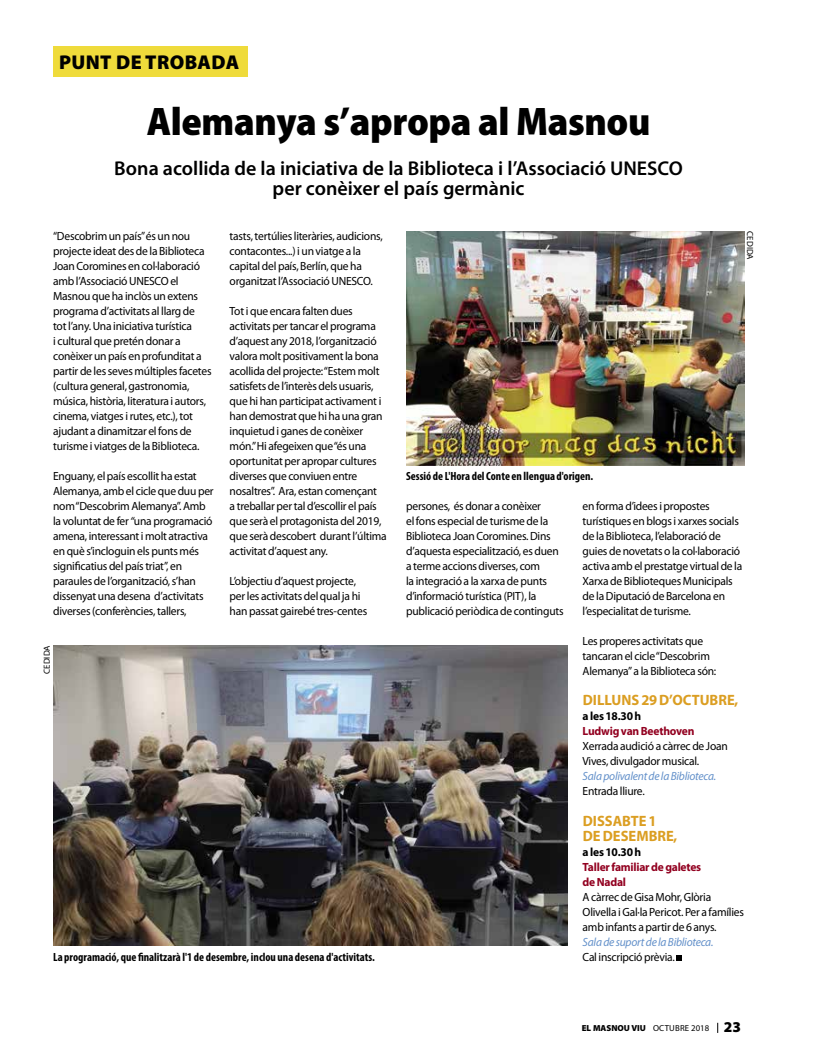
<style>
.page{position:relative;width:815px;height:1053px;background:#fff}
.page>*{position:absolute;margin:0;border:0;box-sizing:border-box;transform-origin:0 0}
.t1{font:900 semi-condensed 40px "Myriad Pro";letter-spacing:-.01em;color:#000}
.t2{font:600 20px/20.4px "Myriad Pro";color:#000;text-align:center}
.t3{font:900 20px "Myriad Pro";letter-spacing:.02em;color:#000}
.t4{font:700 15px/15px "Myriad Pro";color:#db9e22}
.t5{font:11.88px/15px "Myriad Pro";letter-spacing:-.02em;color:#000}
.t6{font:700 condensed 11.88px "Myriad Pro";color:#000}
.t7{font:italic 11.88px "Myriad Pro";letter-spacing:-.02em;color:#6491ca}
.t8{font:700 11.88px/15px "Myriad Pro";letter-spacing:-.02em;color:#920020}
.t9{font:700 11.88px "Myriad Pro";letter-spacing:-.02em;color:#000}
.t10{font:900 8.75px "Myriad Pro";color:#000}
.t11{font:8.75px "Myriad Pro";color:#000}
.s1{font-style:italic}
.s2{font-weight:400}
.s3{font-size:15px}
</style>
<div class="page">
<div style="left:53px;top:46px;width:195px;height:31px;background:#efdb3b"></div>
<svg style="left:677px;top:955px;width:5px;height:5px"></svg>
<img style="left:406px;top:231px;width:338px;height:234px">
<img style="left:53px;top:645px;width:515px;height:300px">
<h2 class="t3" style="left:59px;top:49px;width:182px">PUNT DE TROBADA</h2>
<h1 class="t1" style="left:147px;top:99px;width:505px">Alemanya s’apropa al Masnou</h1>
<h2 class="t2" style="left:114px;top:157px;width:570px">Bona acollida de la iniciativa de la Biblioteca i l’Associació UNESCO per conèixer el país germànic</h2>
<p class="t5" style="left:53px;top:228px;width:160px">“Descobrim un país” és un nou projecte ideat des de la Biblioteca Joan Coromines en col·laboració amb l’Associació UNESCO el Masnou que ha inclòs un extens programa d’activitats al llarg de<br>tot l’any. Una iniciativa turística<br>i cultural que pretén donar a conèixer un país en profunditat a partir de les seves múltiples facetes (cultura general, gastronomia, música, història, literatura i autors, cinema, viatges i rutes, etc.), tot ajudant a dinamitzar el fons de turisme i viatges de la Biblioteca.</p>
<p class="t5" style="left:53px;top:468px;width:162px">Enguany, el país escollit ha estat Alemanya, amb el cicle que duu per nom “Descobrim Alemanya”. Amb la voluntat de fer <span class="s1">“</span>una programació amena, interessant i molt atractiva en què s’incloguin els punts més significatius del país triat”, en paraules de l’organització, s’han dissenyat una desena d’activitats diverses (conferències, tallers,</p>
<p class="t11" style="left:41px;top:673px;width:30px;rotate:-90deg">CEDIDA</p>
<p class="t5" style="left:230px;top:228px;width:155px">tasts, tertúlies literàries, audicions, contacontes...) i un viatge a la capital del país, Berlín, que ha organitzat l’Associació UNESCO.</p>
<p class="t5" style="left:230px;top:303px;width:159px">Tot i que encara falten dues activitats per tancar el programa d’aquest any 2018, l’organització valora molt positivament la bona acollida del projecte: “Estem molt satisfets de l’interès dels usuaris, que hi han participat activament i han demostrat que hi ha una gran inquietud i ganes de conèixer món.” Hi afegeixen que “és una oportunitat per apropar cultures diverses que conviuen entre nosaltres”. Ara, estan començant<br>a treballar per tal d’escollir el país que serà el protagonista del 2019, que serà descobert durant l’última activitat d’aquest any.</p>
<p class="t5" style="left:230px;top:573px;width:139px">L’objectiu d’aquest projecte, per les activitats del qual ja hi han passat gairebé tres-centes</p>
<p class="t6" style="left:53px;top:949px;width:323px">La programació, que finalitzarà l'1 de desembre, inclou una desena d'activitats.</p>
<p class="t6" style="left:406px;top:469px;width:189px">Sessió de L'Hora del Conte en llengua d'origen.</p>
<p class="t11" style="left:756px;top:231px;width:30px;rotate:90deg">CEDIDA</p>
<p class="t5" style="left:406px;top:498px;width:159px">persones, és donar a conèixer<br>el fons especial de turisme de la<br>Biblioteca Joan Coromines. Dins d’aquesta especialització, es duen a terme accions diverses, com<br>la integració a la xarxa de punts d’informació turística (PIT), la publicació periòdica de continguts</p>
<p class="t5" style="left:583px;top:498px;width:161px">en forma d’idees i propostes turístiques en blogs i xarxes socials de la Biblioteca, l’elaboració de guies de novetats o la col·laboració activa amb el prestatge virtual de la Xarxa de Biblioteques Municipals de la Diputació de Barcelona en l’especialitat de turisme.</p>
<p class="t5" style="left:583px;top:633px;width:135px">Les properes activitats que tancaran el cicle “Descobrim<br>Alemanya”a la Biblioteca són:</p>
<p class="t4" style="left:583px;top:692px;width:157px">DILLUNS 29 D’OCTUBRE,</p>
<p class="t9" style="left:583px;top:708px;width:60px">a les 18.30 h</p>
<p class="t8" style="left:583px;top:723px;width:113px">Ludwig van Beethoven</p>
<p class="t5" style="left:583px;top:738px;width:147px">Xerrada audició a càrrec de Joan<br>Vives, divulgador musical.</p>
<p class="t7" style="left:583px;top:769px;width:135px">Sala polivalent de la Biblioteca.</p>
<p class="t5" style="left:583px;top:783px;width:64px">Entrada lliure.</p>
<p class="t4" style="left:583px;top:812px;width:96px">DISSABTE 1<br>DE DESEMBRE,</p>
<p class="t9" style="left:583px;top:843px;width:60px">a les 10.30 h</p>
<p class="t8" style="left:583px;top:858px;width:120px">Taller familiar de galetes de Nadal</p>
<p class="t5" style="left:583px;top:888px;width:163px">A càrrec de Gisa Mohr, Glòria<br>Olivella i Gal·la Pericot. Per a famílies amb infants a partir de 6 anys.</p>
<p class="t7" style="left:583px;top:934px;width:132px">Sala de suport de la Biblioteca.</p>
<p class="t5" style="left:583px;top:948px;width:94px">Cal inscripció prèvia.</p>
<p class="t10" style="left:582px;top:1022px;width:161px">EL MASNOU VIU <span class="s2">OCTUBRE 2018</span> <span class="s3">23</span></p>
</div>
